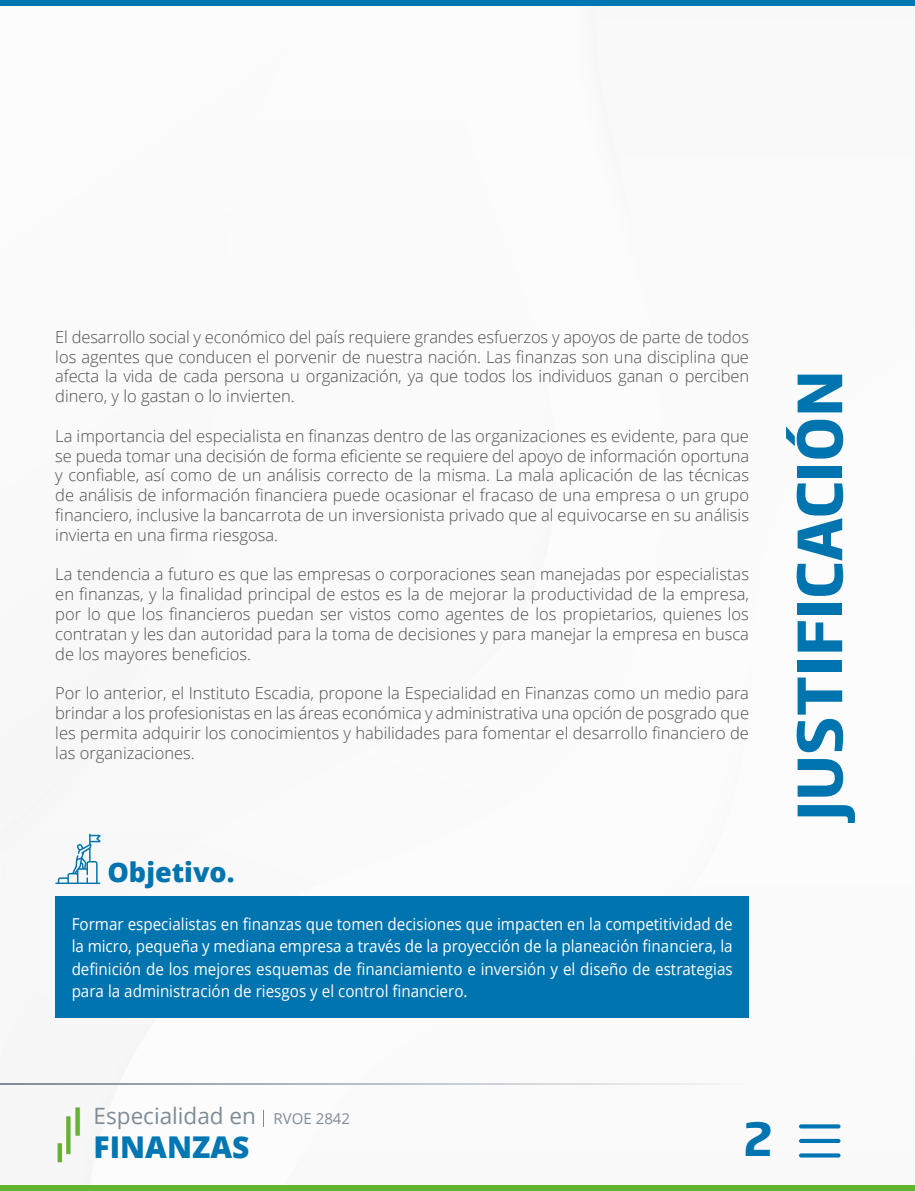
<style>
.page{position:relative;width:915px;height:1191px;background:#fff}
.page>*{position:absolute;margin:0;border:0;box-sizing:border-box;transform-origin:0 0}
.t1{font:700 60px "Soho Gothic Pro";color:#0074af}
.t2{font:700 45px "Soho Gothic Pro";color:#0074af}
.t3{font:800 30px "Open Sans";color:#0076b3}
.t4{font:800 27px "Open Sans";color:#0074af}
.t5{font:22.5px "Open Sans";color:#7f8b95}
.t6{font:300 16.5px/19.8px "Open Sans";color:#504e50;text-align:justify}
.t7{font:16.5px/22.5px "Open Sans";color:#fff;text-align:justify;scale:.92 1}
.s1{font-size:15px}
</style>
<div class="page">
<hr style="left:0;top:1083px;width:743px;height:1px;background:#7f8b95">
<img style="left:57px;top:1107px;width:24px;height:56px">
<svg style="left:263px;top:1110px;width:1px;height:16px"></svg>
<svg style="left:798px;top:1124px;width:42px;height:4px"></svg>
<div style="left:798px;top:1138px;width:42px;height:5px;background:#0075b3;border-radius:2px"></div>
<svg style="left:798px;top:1153px;width:42px;height:4px"></svg>
<div style="left:0;top:1185px;width:914px;height:6px;background:#63b32e"></div>
<div style="left:0;top:0;width:914px;height:5px;background:#0076b3"></div>
<svg style="left:55px;top:833px;width:46px;height:51px"></svg>
<div style="left:55px;top:896px;width:693px;height:122px;background:#0074af"></div>
<p class="t6" style="left:55px;top:326px;width:695px">El desarrollo social y económico del país requiere grandes esfuerzos y apoyos de parte de todos los agentes que conducen el porvenir de nuestra nación. Las finanzas son una disciplina que afecta la vida de cada persona u organización, ya que todos los individuos ganan o perciben dinero, y lo gastan o lo invierten.</p>
<p class="t6" style="left:55px;top:425px;width:695px">La importancia del especialista en finanzas dentro de las organizaciones es evidente, para que se pueda tomar una decisión de forma eficiente se requiere del apoyo de información oportuna y confiable, así como de un análisis correcto de la misma. La mala aplicación de las técnicas de análisis de información financiera puede ocasionar el fracaso de una empresa o un grupo financiero, inclusive la bancarrota de un inversionista privado que al equivocarse en su análisis invierta en una firma riesgosa.</p>
<p class="t6" style="left:55px;top:564px;width:695px">La tendencia a futuro es que las empresas o corporaciones sean manejadas por especialistas en finanzas, y la finalidad principal de estos es la de mejorar la productividad de la empresa, por lo que los financieros puedan ser vistos como agentes de los propietarios, quienes los contratan y les dan autoridad para la toma de decisiones y para manejar la empresa en busca de los mayores beneficios.</p>
<p class="t6" style="left:55px;top:683px;width:695px">Por lo anterior, el Instituto Escadia, propone la Especialidad en Finanzas como un medio para brindar a los profesionistas en las áreas económica y administrativa una opción de posgrado que les permita adquirir los conocimientos y habilidades para fomentar el desarrollo financiero de las organizaciones.</p>
<h3 class="t4" style="left:107px;top:851px;width:129px">Objetivo.</h3>
<p class="t7" style="left:72px;top:912px;width:719px">Formar especialistas en finanzas que tomen decisiones que impacten en la competitividad de la micro, pequeña y mediana empresa a través de la proyección de la planeación financiera, la definición de los mejores esquemas de financiamiento e inversión y el diseño de estrategias para la administración de riesgos y el control financiero.</p>
<h1 class="t1" style="left:771px;top:820px;width:452px;rotate:-90deg">JUSTIFICACIÓN</h1>
<h3 class="t5" style="left:94px;top:1100px;width:258px">Especialidad en <span class="s1">RVOE 2842</span></h3>
<h3 class="t3" style="left:94px;top:1124px;width:157px">FINANZAS</h3>
<h2 class="t2" style="left:743px;top:1103px;width:31px">2</h2>
</div>
